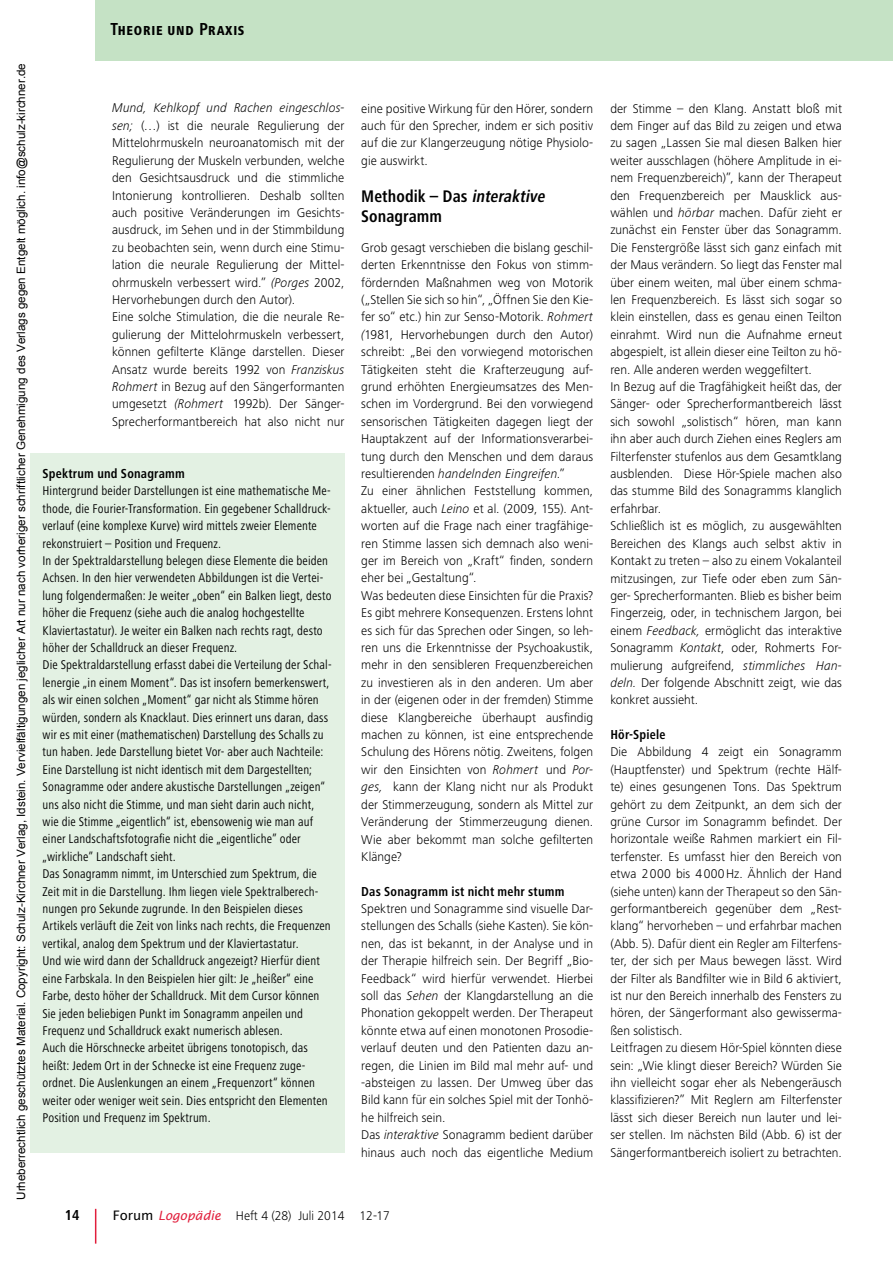
<style>
.page{position:relative;width:893px;height:1263px;background:#fff}
.page>*{position:absolute;margin:0;border:0;box-sizing:border-box;transform-origin:0 0}
.t1{font:700 condensed 17.4px/20.2px "Frutiger Next LT";color:#000}
.t2{font:700 condensed 15px "Frutiger Next LT";color:#000}
.t3{font:700 condensed 13.5px "Frutiger Next LT";letter-spacing:.015em;color:#000}
.t4{font:800 condensed 13.5px "Frutiger Next LT";letter-spacing:.055em;color:#000}
.t5{font:300 13.2px/17.4px "Frutiger Next LT";letter-spacing:.005em;color:#000}
.t6{font:condensed 13.2px/17.4px "Frutiger Next LT";letter-spacing:.01em;color:#000}
.t7{font:11.55px "Arial";color:#000}
.s1{font-weight:700;font-size:18px}
.s2{font-style:italic}
.s3{font-family:"Lucida Sans Unicode";font-weight:400}
.s4{font-family:"Lucida Sans";font-weight:400;font-style:italic;font-size:12.75px;color:#e11e3c}
</style>
<div class="page">
<hr style="left:95px;top:1209px;width:1px;height:34px;background:#e11e3c">
<div style="left:96px;top:0;width:797px;height:61px;background:#c5e2c5"></div>
<div style="left:30px;top:453px;width:314px;height:700px;background:#e3f1e3"></div>
<p class="t7" style="left:14px;top:1200px;width:1138px;rotate:-90deg">Urheberrechtlich geschütztes Material. Copyright: Schulz-Kirchner Verlag, Idstein. Vervielfältigungen jeglicher Art nur nach vorheriger schriftlicher Genehmigung des Verlags gegen Entgelt möglich. info@schulz-kirchner.de</p>
<p class="t4" style="left:111px;top:23px;width:135px"><span class="s1">T</span>HEORIE UND <span class="s1">P</span>RAXIS</p>
<p class="t5" style="left:112px;top:99px;width:234px"><span class="s2">Mund, Kehlkopf und Rachen eingeschlos&shy;sen;</span> (…) ist die neurale Regulierung der Mittelohrmuskeln neuroanatomisch mit der Regulierung der Muskeln verbunden, welche den Gesichtsausdruck und die stimmliche Intonierung kontrollieren. Deshalb sollten auch positive Veränderungen im Gesichts&shy;ausdruck, im Sehen und in der Stimmbildung zu beobachten sein, wenn durch eine Stimu&shy;lation die neurale Regulierung der Mittel&shy;ohrmuskeln verbessert wird.” <span class="s2">(Porges</span> 2002, Hervorhebungen durch den Autor).<br>Eine solche Stimulation, die die neurale Re&shy;gulierung der Mittelohrmuskeln verbessert, können gefilterte Klänge darstellen. Dieser Ansatz wurde bereits 1992 von <span class="s2">Franziskus Rohmert</span> in Bezug auf den Sängerformanten umgesetzt <span class="s2">(Rohmert</span> 1992b). Der Sänger-Sprecherformantbereich hat also nicht nur</p>
<p class="t5" style="left:361px;top:100px;width:233px;text-align:justify">eine positive Wirkung für den Hörer, sondern auch für den Sprecher, indem er sich positiv auf die zur Klangerzeugung nötige Physiolo&shy;gie auswirkt.</p>
<h1 class="t1" style="left:361px;top:186px;width:188px">M e t h o d i k – D a s <span class="s2">interaktive<br></span>Sonagramm</h1>
<p class="t5" style="left:361px;top:239px;width:234px">Grob gesagt verschieben die bislang geschil&shy;derten Erkenntnisse den Fokus von stimm&shy;fördernden Maßnahmen weg von Motorik („Stellen Sie sich so hin“, „Öffnen Sie den Kie&shy;fer so“ etc.) hin zur Senso-Motorik. <span class="s2">Rohmert (</span>1981, Hervorhebungen durch den Autor) schreibt: „Bei den vorwiegend motorischen Tätigkeiten steht die Krafterzeugung auf&shy;grund erhöhten Energieumsatzes des Men&shy;schen im Vordergrund. Bei den vorwiegend sensorischen Tätigkeiten dagegen liegt der Hauptakzent auf der Informationsverarbei&shy;tung durch den Menschen und dem daraus resultierenden <span class="s2">handelnden Eingreifen</span>.”<br>Zu einer ähnlichen Feststellung kommen, aktueller, auch <span class="s2">Leino</span> et al. (2009, 155). Ant&shy;worten auf die Frage nach einer tragfähige&shy;ren Stimme lassen sich demnach also weni&shy;ger im Bereich von „Kraft“ finden, sondern eher bei „Gestaltung“.<br>Was bedeuten diese Einsichten für die Praxis?<br>Es gibt mehrere Konsequenzen. Erstens lohnt es sich für das Sprechen oder Singen, so leh&shy;ren uns die Erkenntnisse der Psychoakustik, mehr in den sensibleren Frequenzbereichen zu investieren als in den anderen. Um aber in der (eigenen oder in der fremden) Stimme diese Klangbereiche überhaupt ausfindig machen zu können, ist eine entsprechende Schulung des Hörens nötig. Zweitens, folgen wir den Einsichten von <span class="s2">Rohmert</span> und <span class="s2">Por&shy;ges,</span> kann der Klang nicht nur als Produkt der Stimmerzeugung, sondern als Mittel zur Veränderung der Stimmerzeugung dienen.<br>Wie aber bekommt man solche gefilterten Klänge?</p>
<p class="t3" style="left:361px;top:883px;width:205px">Das Sonagramm ist nicht mehr stumm</p>
<p class="t5" style="left:361px;top:900px;width:233px">Spektren und Sonagramme sind visuelle Dar&shy;stellungen des Schalls (siehe Kasten). Sie kön&shy;nen, das ist bekannt, in der Analyse und in der Therapie hilfreich sein. Der Begriff „Bio-Feedback“ wird hierfür verwendet. Hierbei soll das <span class="s2">Sehen</span> der Klangdarstellung an die Phonation gekoppelt werden. Der Therapeut könnte etwa auf einen monotonen Prosodie&shy;verlauf deuten und den Patienten dazu an&shy;regen, die Linien im Bild mal mehr auf- und -absteigen zu lassen. Der Umweg über das Bild kann für ein solches Spiel mit der Tonhö&shy;he hilfreich sein.<br>Das <span class="s2">interaktive</span> Sonagramm bedient darüber hinaus auch noch das eigentliche Medium</p>
<p class="t3" style="left:43px;top:466px;width:144px">Spektrum und Sonagramm</p>
<p class="t6" style="left:43px;top:482px;width:291px">Hintergrund beider Darstellungen ist eine mathematische Me&shy;thode, die Fourier-Transformation. Ein gegebener Schalldruck&shy;verlauf (eine komplexe Kurve) wird mittels zweier Elemente rekonstruiert – Position und Frequenz.<br>In der Spektraldarstellung belegen diese Elemente die beiden Achsen. In den hier verwendeten Abbildungen ist die Vertei&shy;lung folgendermaßen: Je weiter „oben“ ein Balken liegt, desto höher die Frequenz (siehe auch die analog hochgestellte Klaviertastatur). Je weiter ein Balken nach rechts ragt, desto höher der Schalldruck an dieser Frequenz.<br>Die Spektraldarstellung erfasst dabei die Verteilung der Schal&shy;lenergie „in einem Moment“. Das ist insofern bemerkenswert, als wir einen solchen „Moment“ gar nicht als Stimme hören würden, sondern als Knacklaut. Dies erinnert uns daran, dass wir es mit einer (mathematischen) Darstellung des Schalls zu tun haben. Jede Darstellung bietet Vor- aber auch Nachteile:<br>Eine Darstellung ist nicht identisch mit dem Dargestellten; Sonagramme oder andere akustische Darstellungen „zeigen“ uns also nicht die Stimme, und man sieht darin auch nicht, wie die Stimme „eigentlich“ ist, ebensowenig wie man auf einer Landschaftsfotografie nicht die „eigentliche” oder „wirkliche” Landschaft sieht.<br>Das Sonagramm nimmt, im Unterschied zum Spektrum, die Zeit mit in die Darstellung. Ihm liegen viele Spektralberech&shy;nungen pro Sekunde zugrunde. In den Beispielen dieses Artikels verläuft die Zeit von links nach rechts, die Frequenzen vertikal, analog dem Spektrum und der Klaviertastatur.<br>Und wie wird dann der Schalldruck angezeigt? Hierfür dient eine Farbskala. In den Beispielen hier gilt: Je „heißer“ eine Farbe, desto höher der Schalldruck. Mit dem Cursor können Sie jeden beliebigen Punkt im Sonagramm anpeilen und Frequenz und Schalldruck exakt numerisch ablesen.<br>Auch die Hörschnecke arbeitet übrigens tonotopisch, das heißt: Jedem Ort in der Schnecke ist eine Frequenz zuge&shy;ordnet. Die Auslenkungen an einem „Frequenzort“ können weiter oder weniger weit sein. Dies entspricht den Elementen Position und Frequenz im Spektrum.</p>
<p class="t2" style="left:65px;top:1206px;width:16px">14</p>
<p class="t5" style="left:113px;top:1207px;width:279px"><span class="s3">Forum</span> <span class="s4">Logopädie</span> Heft 4 (28) Juli 2014 12-17</p>
<p class="t5" style="left:610px;top:99px;width:233px">der Stimme – den Klang. Anstatt bloß mit dem Finger auf das Bild zu zeigen und etwa zu sagen „Lassen Sie mal diesen Balken hier weiter ausschlagen (höhere Amplitude in ei&shy;nem Frequenzbereich)”, kann der Therapeut den Frequenzbereich per Mausklick aus&shy;wählen und <span class="s2">hörbar</span> machen. Dafür zieht er zunächst ein Fenster über das Sonagramm.<br>Die Fenstergröße lässt sich ganz einfach mit der Maus verändern. So liegt das Fenster mal über einem weiten, mal über einem schma&shy;len Frequenzbereich. Es lässt sich sogar so klein einstellen, dass es genau einen Teilton einrahmt. Wird nun die Aufnahme erneut abgespielt, ist allein dieser eine Teilton zu hö&shy;ren. Alle anderen werden weggefiltert.<br>In Bezug auf die Tragfähigkeit heißt das, der Sänger- oder Sprecherformantbereich lässt sich sowohl „solistisch“ hören, man kann ihn aber auch durch Ziehen eines Reglers am Filterfenster stufenlos aus dem Gesamtklang ausblenden. Diese Hör-Spiele machen also das stumme Bild des Sonagramms klanglich erfahrbar.<br>Schließlich ist es möglich, zu ausgewählten Bereichen des Klangs auch selbst aktiv in Kontakt zu treten – also zu einem Vokalanteil mitzusingen, zur Tiefe oder eben zum Sän&shy;ger- Sprecherformanten. Blieb es bisher beim Fingerzeig, oder, in technischem Jargon, bei einem <span class="s2">Feedback,</span> ermöglicht das interaktive Sonagramm <span class="s2">Kontakt</span>, oder, Rohmerts For&shy;mulierung aufgreifend, <span class="s2">stimmliches Han&shy;deln.</span> Der folgende Abschnitt zeigt, wie das konkret aussieht.</p>
<p class="t3" style="left:610px;top:727px;width:57px">Hör-Spiele</p>
<p class="t5" style="left:610px;top:743px;width:233px">Die Abbildung 4 zeigt ein Sonagramm (Hauptfenster) und Spektrum (rechte Hälf&shy;te) eines gesungenen Tons. Das Spektrum gehört zu dem Zeitpunkt, an dem sich der grüne Cursor im Sonagramm befindet. Der horizontale weiße Rahmen markiert ein Fil&shy;terfenster. Es umfasst hier den Bereich von etwa 2000 bis 4000Hz. Ähnlich der Hand (siehe unten) kann der Therapeut so den Sän&shy;gerformantbereich gegenüber dem „Rest&shy;klang“ hervorheben – und erfahrbar machen (Abb. 5). Dafür dient ein Regler am Filterfens&shy;ter, der sich per Maus bewegen lässt. Wird der Filter als Bandfilter wie in Bild 6 aktiviert, ist nur den Bereich innerhalb des Fensters zu hören, der Sängerformant also gewisserma&shy;ßen solistisch.<br>Leitfragen zu diesem Hör-Spiel könnten diese sein: „Wie klingt dieser Bereich? Würden Sie ihn vielleicht sogar eher als Nebengeräusch klassifizieren?” Mit Reglern am Filterfenster lässt sich dieser Bereich nun lauter und lei&shy;ser stellen. Im nächsten Bild (Abb. 6) ist der Sängerformantbereich isoliert zu betrachten.</p>
</div>
